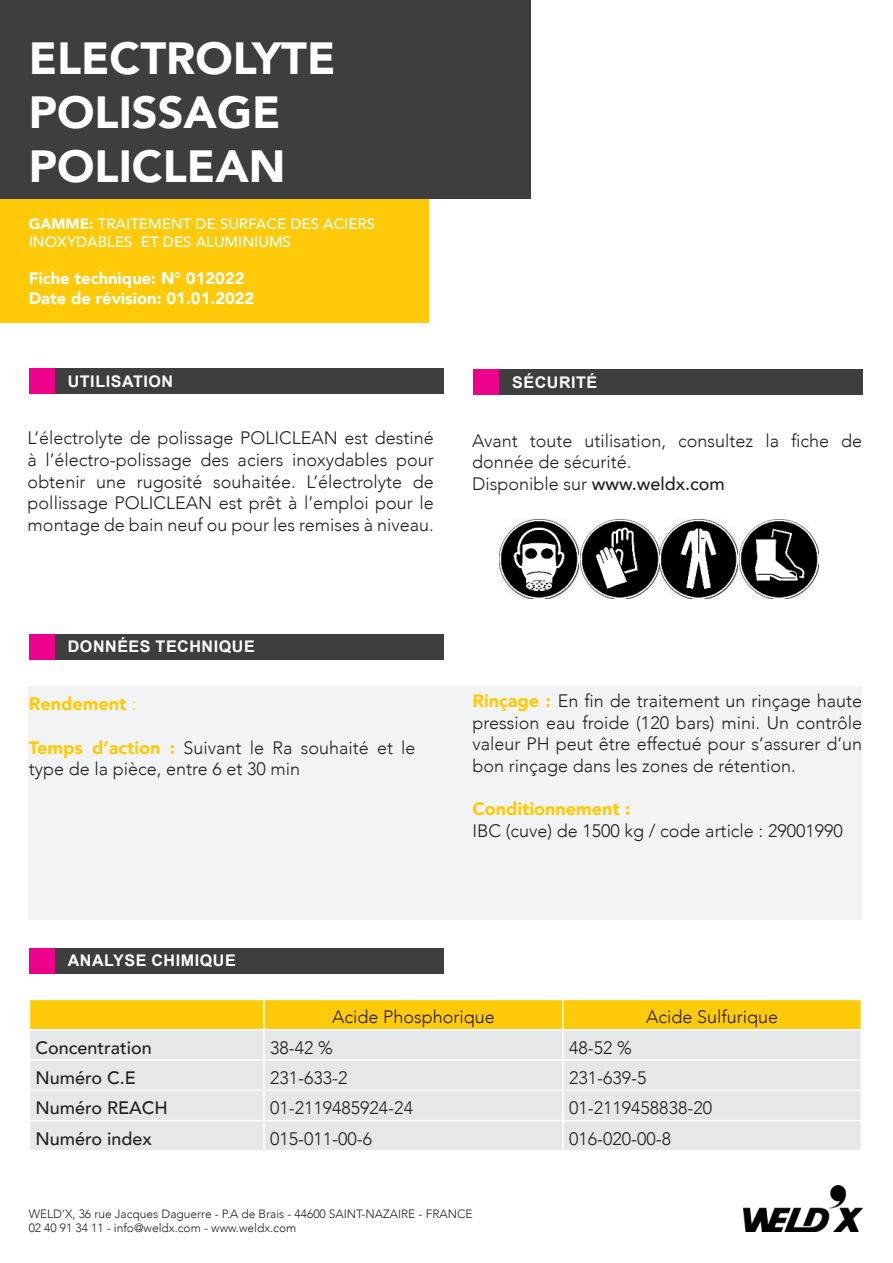
<style>
.page{position:relative;width:893px;height:1263px;background:#fff}
.page>*{position:absolute;margin:0;border:0;box-sizing:border-box;transform-origin:0 0}
.t1{font:900 45px/54px "Avenir";color:#fff}
.t2{font:300 18px/21.6px "Avenir";color:#231f20;text-align:justify}
.t3{font:500 18px "Avenir";color:#231f20}
.t4{font:900 18px "Avenir";color:#feca0a}
.t5{font:900 16.5px/19.8px "Avenir";color:#fff}
.t6{font:700 16.05px "Arial";letter-spacing:.035em;color:#fff}
.t7{font:500 15px/18px "Avenir";color:#fff}
.t8{font:300 12px/14.4px "Avenir";color:#231f20}
.s1{font-weight:900}
.s2{font-weight:500}
.s3{font-weight:300}
.s4{font-weight:900;color:#feca0a}
</style>
<div class="page">
<div style="left:0;top:138px;width:428px;height:185px;background:#feca0a"></div>
<div style="left:0;top:0;width:530px;height:199px;background:#3e3e3f"></div>
<div style="left:55px;top:369px;width:389px;height:25px;background:#3e3e3f"></div>
<div style="left:29px;top:369px;width:26px;height:25px;background:#ed028c"></div>
<img style="left:740px;top:520px;width:79px;height:79px">
<div style="left:499px;top:369px;width:363px;height:26px;background:#3e3e3f"></div>
<div style="left:473px;top:369px;width:26px;height:26px;background:#ed028c"></div>
<div style="left:55px;top:634px;width:389px;height:25px;background:#3e3e3f"></div>
<div style="left:29px;top:634px;width:26px;height:25px;background:#ed028c"></div>
<div style="left:29px;top:686px;width:833px;height:234px;background:#f2f3f4"></div>
<div style="left:55px;top:947px;width:389px;height:26px;background:#3e3e3f"></div>
<div style="left:29px;top:947px;width:26px;height:26px;background:#ed028c"></div>
<svg style="left:29px;top:999px;width:833px;height:151px;background:#ebe2bf"></svg>
<hr style="left:29px;top:1029px;width:235px;height:1px;background:#fff">
<hr style="left:264px;top:1029px;width:299px;height:1px;background:#fff">
<hr style="left:563px;top:1029px;width:299px;height:1px;background:#fff">
<img style="left:743px;top:1185px;width:119px;height:47px">
<img style="left:580px;top:520px;width:158px;height:78px">
<img style="left:500px;top:520px;width:78px;height:78px">
<h1 class="t1" style="left:29px;top:35px;width:308px">ELECTROLYTE<br>POLISSAGE<br>POLICLEAN</h1>
<p class="t7" style="left:29px;top:214px;width:348px"><span class="s1">GAMME:</span> TRAITEMENT DE SURFACE DES ACIERS<br>INOXYDABLES ET DES ALUMINIUMS</p>
<p class="t5" style="left:29px;top:270px;width:227px">Fiche technique: N° 012022<br>Date de révision: 01.01.2022</p>
<p class="t6" style="left:68px;top:372px;width:107px">UTILISATION</p>
<p class="t2" style="left:28px;top:429px;width:408px">L’électrolyte de polissage POLICLEAN est destiné à l’électro-polissage des aciers inoxydables pour obtenir une rugosité souhaitée. L’électrolyte de pollissage POLICLEAN est prêt à l’emploi pour le montage de bain neuf ou pour les remises à niveau.</p>
<p class="t6" style="left:512px;top:373px;width:87px">SÉCURITÉ</p>
<p class="t2" style="left:472px;top:430px;width:392px;text-align:left">Avant toute utilisation, consultez la fiche de donnée de sécurité.<br>Disponible sur <span class="s2">www.weldx.com</span></p>
<p class="t6" style="left:68px;top:637px;width:188px">DONNÉES TECHNIQUE</p>
<p class="t4" style="left:29px;top:697px;width:109px">Rendement <span class="s3">:</span></p>
<p class="t2" style="left:29px;top:738px;width:388px"><span class="s4">Temps d’action :</span> Suivant le Ra souhaité et le type de la pièce, entre 6 et 30 min</p>
<p class="t2" style="left:472px;top:690px;width:391px"><span class="s4">Rinçage :</span> En fin de traitement un rinçage haute pression eau froide (120 bars) mini. Un contrôle valeur PH peut être effectué pour s’assurer d’un bon rinçage dans les zones de rétention.</p>
<p class="t4" style="left:472px;top:801px;width:159px">Conditionnement :</p>
<p class="t2" style="left:472px;top:821px;width:372px">IBC (cuve) de 1500 kg / code article : 29001990</p>
<p class="t6" style="left:68px;top:951px;width:169px">ANALYSE CHIMIQUE</p>
<p class="t2" style="left:332px;top:1008px;width:164px">Acide Phosphorique</p>
<p class="t2" style="left:646px;top:1008px;width:134px">Acide Sulfurique</p>
<p class="t3" style="left:35px;top:1037px;width:118px">Concentration</p>
<p class="t2" style="left:270px;top:1038px;width:64px">38-42 %</p>
<p class="t2" style="left:569px;top:1038px;width:64px">48-52 %</p>
<p class="t3" style="left:35px;top:1067px;width:102px">Numéro C.E</p>
<p class="t2" style="left:270px;top:1068px;width:79px">231-633-2</p>
<p class="t2" style="left:569px;top:1068px;width:79px">231-639-5</p>
<p class="t3" style="left:35px;top:1097px;width:134px">Numéro REACH</p>
<p class="t2" style="left:270px;top:1099px;width:145px">01-2119485924-24</p>
<p class="t2" style="left:569px;top:1099px;width:145px">01-2119458838-20</p>
<p class="t3" style="left:35px;top:1128px;width:118px">Numéro index</p>
<p class="t2" style="left:270px;top:1129px;width:104px">015-011-00-6</p>
<p class="t2" style="left:569px;top:1129px;width:104px">016-020-00-8</p>
<p class="t8" style="left:29px;top:1207px;width:445px">WELD’X, 36 rue Jacques Daguerre - P.A de Brais - 44600 SAINT-NAZAIRE - FRANCE<br>02 40 91 34 11 - info@weldx.com - www.weldx.com</p>
</div>
